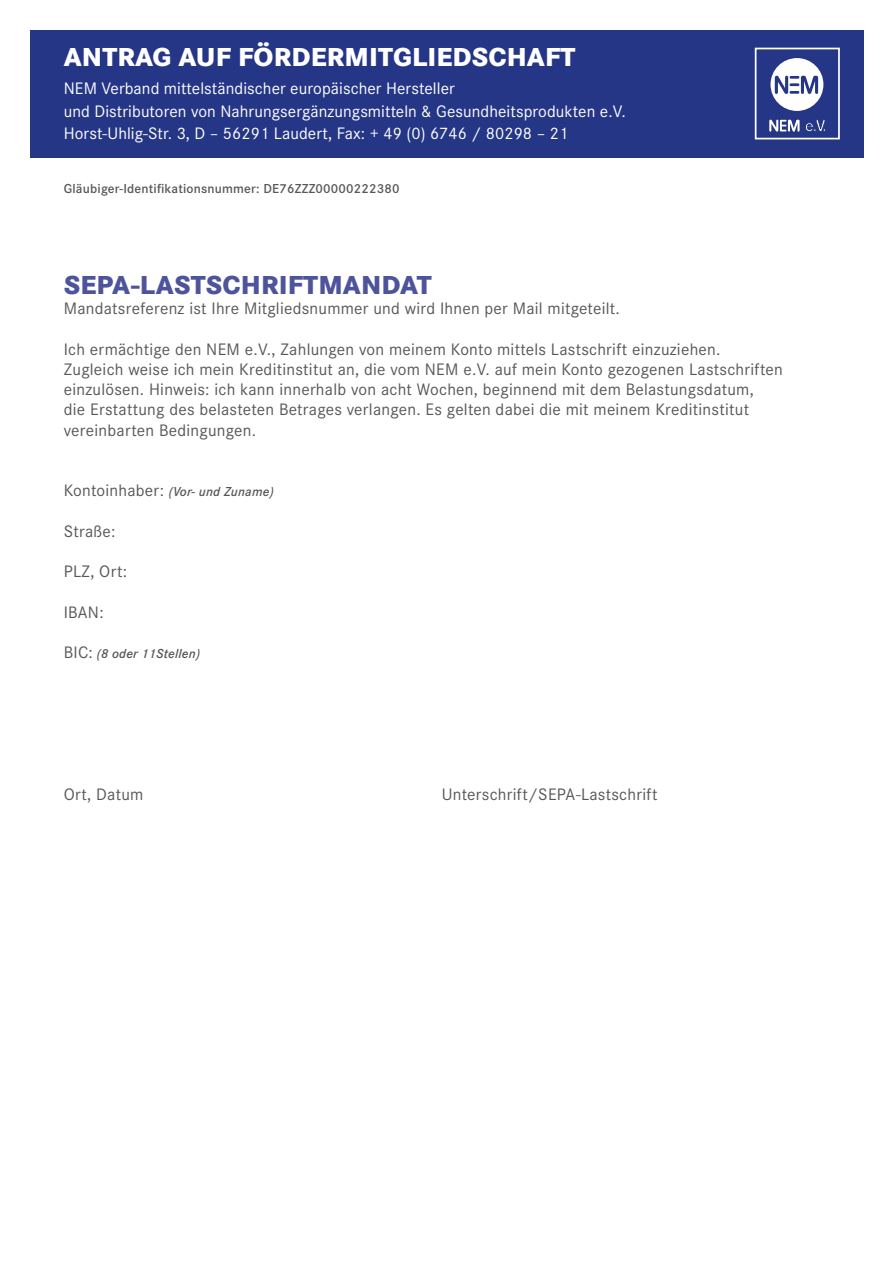
<style>
.page{position:relative;width:893px;height:1263px;background:#fff}
.page>*{position:absolute;margin:0;border:0;box-sizing:border-box;transform-origin:0 0}
.Überschrift{font:800 27px "Corporate S";letter-spacing:.005em;color:#fff}
.Überschrift-2{font:800 27px "Corporate S";letter-spacing:.005em;color:#4e549b}
.t1{font:17.25px "Corporate S";letter-spacing:.015em;color:#575756}
.t2{font:17.25px "Corporate S";letter-spacing:.005em;color:#fff}
.t3{font:600 13.5px "Corporate S";letter-spacing:.015em;color:#575756}
.t4{font:italic 600 13.5px "Corporate S";letter-spacing:.015em;color:#575756}
.s1{font-weight:400;font-style:normal;font-size:17.25px}
</style>
<div class="page">
<div style="left:30px;top:30px;width:833px;height:127px;background:#253686"></div>
<div style="left:755px;top:48px;width:85px;height:91px;border:2px solid #fff"></div>
<div style="left:770px;top:58px;width:53px;height:53px;background:#fff;border-radius:50%"></div>
<svg style="left:775px;top:76px;width:43px;height:18px"></svg>
<svg style="left:805px;top:120px;width:20px;height:11px"></svg>
<svg style="left:769px;top:120px;width:30px;height:12px"></svg>
<p class="Überschrift" style="left:64px;top:38px;width:513px">ANTRAG AUF FÖRDERMITGLIEDSCHAFT</p>
<p class="t2" style="left:64px;top:77px;width:392px">NEM Verband mittelständischer europäischer Hersteller</p>
<p class="t2" style="left:64px;top:100px;width:564px">und Distributoren von Nahrungsergänzungsmitteln &amp; Gesundheitsprodukten e.V.</p>
<p class="t2" style="left:64px;top:122px;width:506px">Horst-Uhlig-Str. 3, D – 56291 Laudert, Fax: + 49 (0) 6746 / 80298 – 21</p>
<p class="t3" style="left:64px;top:179px;width:337px">Gläubiger-Identifikationsnummer: DE76ZZZ00000222380</p>
<p class="Überschrift-2" style="left:64px;top:266px;width:370px">SEPA-LASTSCHRIFTMANDAT</p>
<p class="t1" style="left:64px;top:297px;width:558px">Mandatsreferenz ist Ihre Mitgliedsnummer und wird Ihnen per Mail mitgeteilt.</p>
<p class="t1" style="left:64px;top:338px;width:658px">Ich ermächtige den NEM e.V., Zahlungen von meinem Konto mittels Lastschrift einzuziehen.</p>
<p class="t1" style="left:64px;top:358px;width:721px">Zugleich weise ich mein Kreditinstitut an, die vom NEM e.V. auf mein Konto gezogenen Lastschriften</p>
<p class="t1" style="left:64px;top:378px;width:692px">einzulösen. Hinweis: ich kann innerhalb von acht Wochen, beginnend mit dem Belastungsdatum,</p>
<p class="t1" style="left:64px;top:398px;width:687px">die Erstattung des belasteten Betrages verlangen. Es gelten dabei die mit meinem Kreditinstitut</p>
<p class="t1" style="left:64px;top:419px;width:194px">vereinbarten Bedingungen.</p>
<p class="t4" style="left:64px;top:483px;width:211px"><span class="s1">Kontoinhaber:</span> (Vor- und Zuname)</p>
<p class="t1" style="left:64px;top:520px;width:53px">Straße:</p>
<p class="t1" style="left:64px;top:560px;width:65px">PLZ, Ort:</p>
<p class="t1" style="left:64px;top:601px;width:41px">IBAN:</p>
<p class="t4" style="left:64px;top:645px;width:138px"><span class="s1">BIC:</span> (8 oder 11Stellen)</p>
<p class="t1" style="left:64px;top:783px;width:81px">Ort, Datum</p>
<p class="t1" style="left:442px;top:783px;width:217px">Unterschrift/SEPA-Lastschrift</p>
</div>
